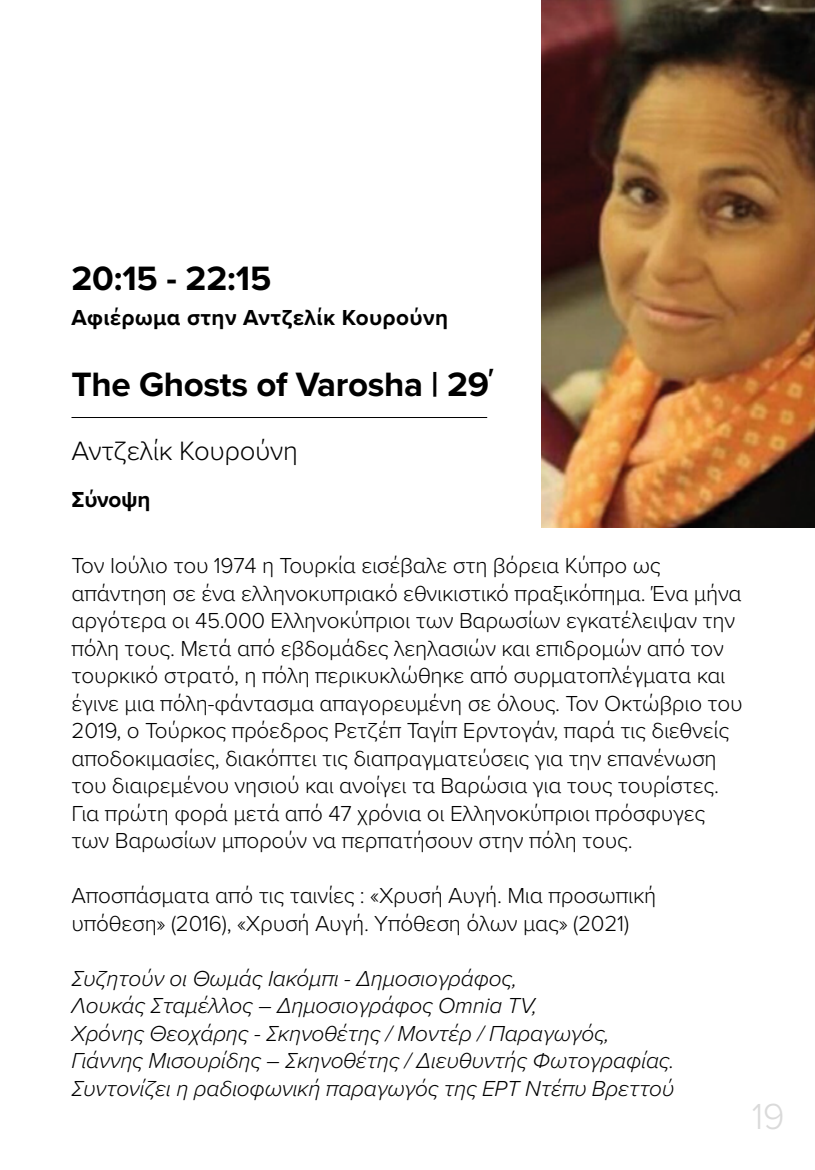
<style>
.page{position:relative;width:815px;height:1170px;background:#fff}
.page>*{position:absolute;margin:0;border:0;box-sizing:border-box;transform-origin:0 0}
.t1{font:300 37.5px "Proxima Nova";color:#dadada}
.t2{font:700 35px "Proxima Nova";letter-spacing:-.01em;color:#000}
.t3{font:300 27.5px "Proxima Nova";letter-spacing:-.01em;color:#000}
.t4{font:300 22.5px/27.5px "Proxima Nova";letter-spacing:-.01em;color:#000}
.t5{font:italic 300 22.5px/27.5px "Proxima Nova";letter-spacing:-.01em;color:#000}
.t6{font:700 22.5px "Proxima Nova";letter-spacing:.02em;color:#000}
</style>
<div class="page">
<hr style="left:71px;top:417px;width:416px;height:1px;background:#000">
<img style="left:541px;top:0;width:274px;height:527px">
<h2 class="t2" style="left:71px;top:252px;width:201px">20:15 - 22:15</h2>
<p class="t6" style="left:71px;top:300px;width:378px">Αφιέρωμα στην Αντζελίκ Κουρούνη</p>
<h2 class="t2" style="left:71px;top:358px;width:424px">The Ghosts of Varosha | 29΄</h2>
<p class="t3" style="left:71px;top:430px;width:228px">Αντζελίκ Κουρούνη</p>
<p class="t6" style="left:71px;top:482px;width:81px">Σύνοψη</p>
<p class="t4" style="left:71px;top:550px;width:673px">Τον Ιούλιο του 1974 η Τουρκία εισέβαλε στη βόρεια Κύπρο ως απάντηση σε ένα ελληνοκυπριακό εθνικιστικό πραξικόπημα. Ένα μήνα αργότερα οι 45.000 Ελληνοκύπριοι των Βαρωσίων εγκατέλειψαν την πόλη τους. Μετά από εβδομάδες λεηλασιών και επιδρομών από τον τουρκικό στρατό, η πόλη περικυκλώθηκε από συρματοπλέγματα και έγινε μια πόλη-φάντασμα απαγορευμένη σε όλους. Τον Οκτώβριο του 2019, ο Τούρκος πρόεδρος Ρετζέπ Ταγίπ Ερντογάν, παρά τις διεθνείς αποδοκιμασίες, διακόπτει τις διαπραγματεύσεις για την επανένωση του διαιρεμένου νησιού και ανοίγει τα Βαρώσια για τους τουρίστες.<br>Για πρώτη φορά μετά από 47 χρόνια οι Ελληνοκύπριοι πρόσφυγες των Βαρωσίων μπορούν να περπατήσουν στην πόλη τους.</p>
<p class="t4" style="left:71px;top:880px;width:586px">Αποσπάσματα από τις ταινίες : «Χρυσή Αυγή. Μια προσωπική υπόθεση» (2016), «Χρυσή Αυγή. Υπόθεση όλων μας» (2021)</p>
<p class="t5" style="left:71px;top:963px;width:604px">Συζητούν οι Θωμάς Ιακόμπι - Δημοσιογράφος,<br>Λουκάς Σταμέλλος – Δημοσιογράφος Omnia TV,<br>Xρόνης Θεοχάρης - Σκηνοθέτης / Μοντέρ / Παραγωγός, Γιάννης Μισουρίδης – Σκηνοθέτης / Διευθυντής Φωτογραφίας.<br>Συντονίζει η ραδιοφωνική παραγωγός της ΕΡΤ Ντέπυ Βρεττού</p>
<h1 class="t1" style="left:752px;top:1088px;width:35px">19</h1>
</div>
